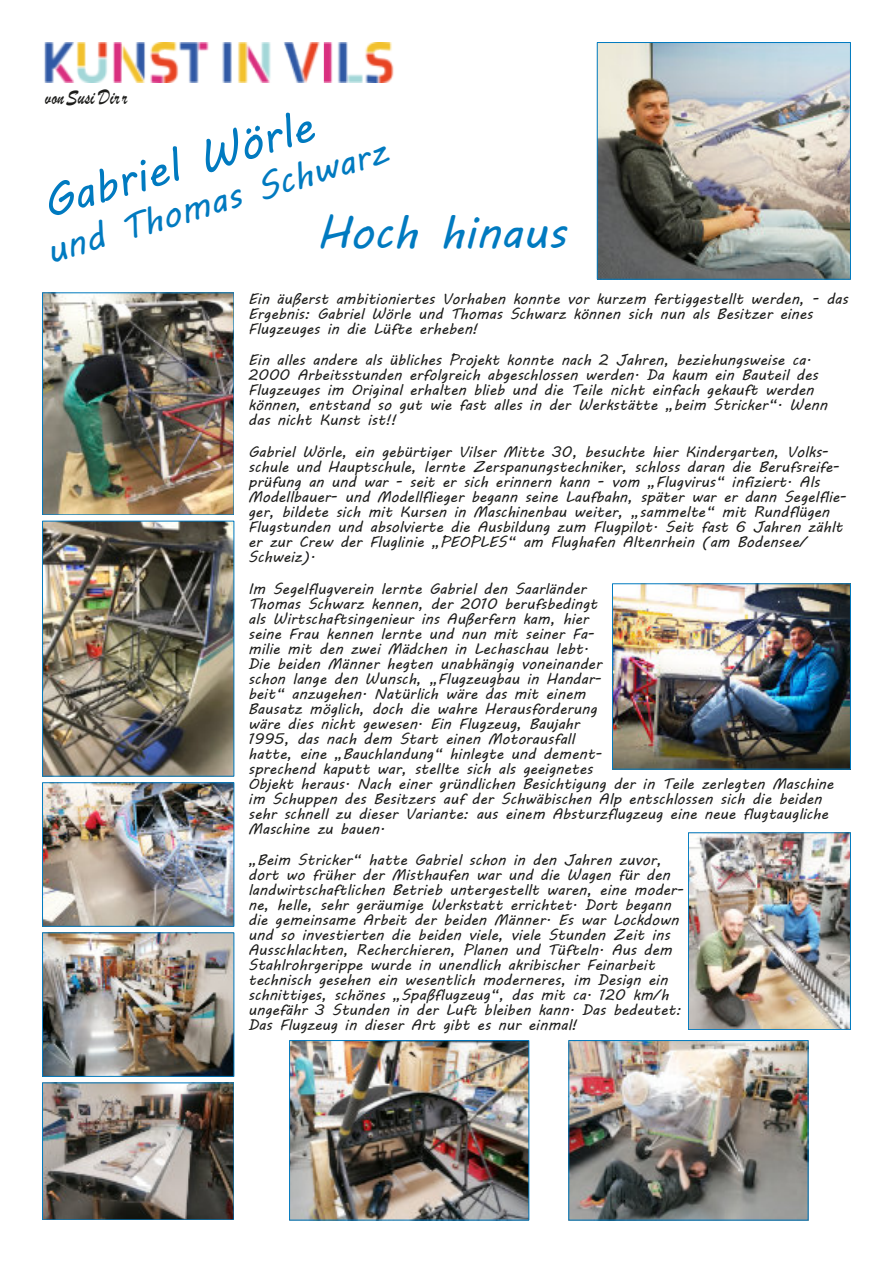
<style>
.page{position:relative;width:893px;height:1263px;background:#fff}
.page>*{position:absolute;margin:0;border:0;box-sizing:border-box;transform-origin:0 0}
.t1{font:45px "MV Boli";color:#007ac0}
.t2{font:36px "MV Boli";color:#007ac0}
.t3{font:22.8px "Brush Script";color:#1d1d1b;scale:.79 1}
.t4{font:15px/15px "MV Boli";color:#1d1d1b}
</style>
<div class="page">
<img style="left:44px;top:43px;width:350px;height:39px">
<img style="left:599px;top:44px;width:250px;height:233px">
<div style="left:597px;top:42px;width:254px;height:237px;border:1px solid #007ac0"></div>
<img style="left:45px;top:295px;width:187px;height:218px">
<img style="left:44px;top:523px;width:188px;height:251px">
<div style="left:42px;top:521px;width:192px;height:255px;border:1px solid #007ac0"></div>
<img style="left:291px;top:1042px;width:236px;height:176px">
<div style="left:289px;top:1040px;width:240px;height:180px;border:1px solid #007ac0"></div>
<img style="left:44px;top:784px;width:188px;height:140px">
<div style="left:42px;top:782px;width:192px;height:144px;border:1px solid #007ac0"></div>
<img style="left:44px;top:934px;width:188px;height:140px">
<div style="left:42px;top:932px;width:192px;height:144px;border:1px solid #007ac0"></div>
<img style="left:45px;top:1085px;width:187px;height:133px">
<img style="left:690px;top:835px;width:158px;height:192px">
<img style="left:614px;top:586px;width:234px;height:181px">
<img style="left:571px;top:1042px;width:235px;height:176px">
<div style="left:569px;top:1040px;width:239px;height:180px;border:1px solid #007ac0"></div>
<h3 class="t3" style="left:45px;top:90px;width:106px">vonSusi Dirr</h3>
<h1 class="t1" style="left:38px;top:189px;width:282px;rotate:-17deg">Gabriel Wörle</h1>
<h2 class="t2" style="left:43px;top:240px;width:356px;rotate:-17deg">und Thomas Schwarz</h2>
<h1 class="t1" style="left:317px;top:216px;width:250px">Hoch hinaus</h1>
<p class="t4" style="left:248px;top:293px;width:601px">Ein äußerst ambitioniertes Vorhaben konnte vor kurzem fertiggestellt werden, - das<br>Ergebnis: Gabriel Wörle und Thomas Schwarz können sich nun als Besitzer eines<br>Flugzeuges in die Lüfte erheben!</p>
<p class="t4" style="left:248px;top:354px;width:581px">Ein alles andere als übliches Projekt konnte nach 2 Jahren, beziehungsweise ca.<br>2000 Arbeitsstunden erfolgreich abgeschlossen werden. Da kaum ein Bauteil des Flugzeuges im Original erhalten blieb und die Teile nicht einfach gekauft werden können, entstand so gut wie fast alles in der Werkstätte „beim Stricker“. Wenn das nicht Kunst ist!!</p>
<p class="t4" style="left:248px;top:446px;width:600px">Gabriel Wörle, ein gebürtiger Vilser Mitte 30, besuchte hier Kindergarten, Volks&shy;schule und Hauptschule, lernte Zerspanungstechniker, schloss daran die Berufsreife&shy;prüfung an und war - seit er sich erinnern kann - vom „Flugvirus“ infiziert. Als Modellbauer- und Modellflieger begann seine Laufbahn, später war er dann Segelflie&shy;ger, bildete sich mit Kursen in Maschinenbau weiter, „sammelte“ mit Rundflügen Flugstunden und absolvierte die Ausbildung zum Flugpilot. Seit fast 6 Jahren zählt er zur Crew der Fluglinie „PEOPLES“ am Flughafen Altenrhein (am Bodensee/ Schweiz).</p>
<p class="t4" style="left:248px;top:582px;width:587px">Im Segelflugverein lernte Gabriel den Saarländer<br>Thomas Schwarz kennen, der 2010 berufsbedingt<br>als Wirtschaftsingenieur ins Außerfern kam, hier<br>seine Frau kennen lernte und nun mit seiner Fa-<br>milie mit den zwei Mädchen in Lechaschau lebt.<br>Die beiden Männer hegten unabhängig voneinander<br>schon lange den Wunsch, „Flugzeugbau in Handar-<br>beit“ anzugehen. Natürlich wäre das mit einem<br>Bausatz möglich, doch die wahre Herausforderung<br>wäre dies nicht gewesen. Ein Flugzeug, Baujahr<br>1995, das nach dem Start einen Motorausfall<br>hatte, eine „Bauchlandung“ hinlegte und dement-<br>sprechend kaputt war, stellte sich als geeignetes<br>Objekt heraus. Nach einer gründlichen Besichtigung der in Teile zerlegten Maschine im Schuppen des Besitzers auf der Schwäbischen Alp entschlossen sich die beiden sehr schnell zu dieser Variante: aus einem Absturzflugzeug eine neue flugtaugliche Maschine zu bauen.</p>
<p class="t4" style="left:248px;top:854px;width:437px">„Beim Stricker“ hatte Gabriel schon in den Jahren zuvor, dort wo früher der Misthaufen war und die Wagen für den landwirtschaftlichen Betrieb untergestellt waren, eine moder&shy;ne, helle, sehr geräumige Werkstatt errichtet. Dort begann die gemeinsame Arbeit der beiden Männer. Es war Lockdown und so investierten die beiden viele, viele Stunden Zeit ins Ausschlachten, Recherchieren, Planen und Tüfteln. Aus dem Stahlrohrgerippe wurde in unendlich akribischer Feinarbeit technisch gesehen ein wesentlich moderneres, im Design ein schnittiges, schönes „Spaßflugzeug“, das mit ca. 120 km/h ungefähr 3 Stunden in der Luft bleiben kann. Das bedeutet:<br>Das Flugzeug in dieser Art gibt es nur einmal!</p>
</div>
